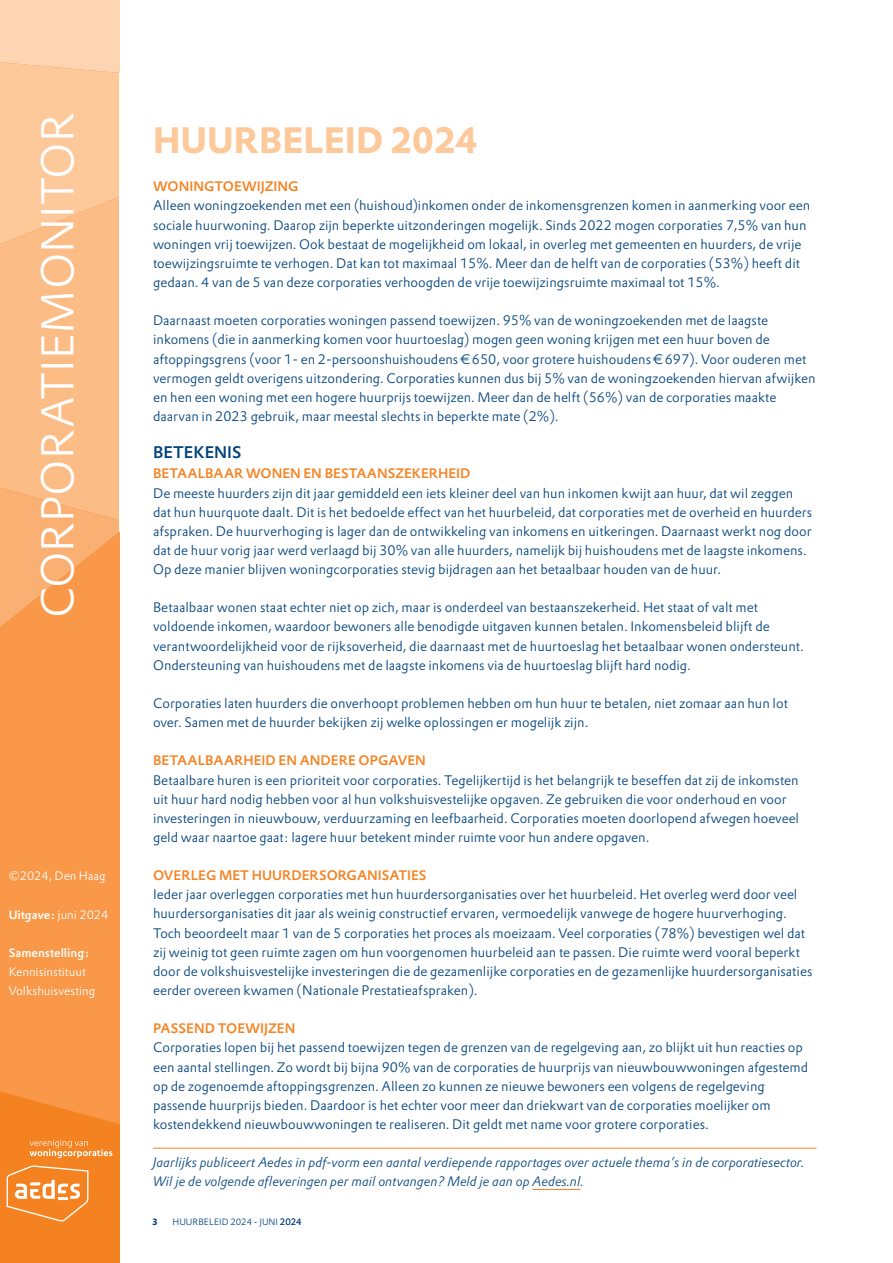
<style>
.page{position:relative;width:893px;height:1263px;background:#fff}
.page>*{position:absolute;margin:0;border:0;box-sizing:border-box;transform-origin:0 0}
.t1{font:300 45px "DTL Prokyon TOT";color:#fff}
.t2{font:700 36px "DTL Prokyon TOT";color:#fdc99b}
.t3{font:500 16.5px "DTL Prokyon TOT";color:#00427c}
.t4{font:300 13.5px/19.2px "DTL Prokyon TOT";color:#00427c}
.t5{font:italic 300 13.5px/19.2px "DTL Prokyon TOT";color:#00427c}
.t6{font:500 13.5px "DTL Prokyon TOT";color:#f58220}
.t7{font:300 12px/19.2px "DTL Prokyon TOT";color:#fff}
.t8{font:500 12px "DTL Prokyon TOT";color:#fff}
.t9{font:300 9px "DTL Prokyon TOT";color:#00427c}
.t10{font:700 9px "DTL Prokyon TOT";color:#00427c}
.s1{font-weight:300}
.s2{color:#00467f}
</style>
<div class="page">
<svg style="left:0;top:0;width:119px;height:523px;background:#fcc290"></svg>
<svg style="left:0;top:523px;width:119px;height:499px;background:#f89a4c"></svg>
<svg style="left:0;top:1022px;width:119px;height:241px;background:#f68e36"></svg>
<hr style="left:153px;top:1148px;width:663px;height:1px;background:#f58220">
<hr style="left:532px;top:1189px;width:48px;height:1px;background:#f58220">
<h1 class="t1" style="left:29px;top:618px;width:507px;rotate:-90deg">CORPORATIEMONITOR</h1>
<p class="t7" style="left:9px;top:866px;width:99px">©2024, Den Haag</p>
<p class="t8" style="left:9px;top:906px;width:101px">Uitgave: <span class="s1">juni 2024</span></p>
<p class="t8" style="left:9px;top:945px;width:82px">Samenstelling:</p>
<p class="t7" style="left:9px;top:962px;width:88px">Kennisinstituut<br>Volkshuisvesting</p>
<h2 class="t2" style="left:153px;top:117px;width:326px">HUURBELEID 2024</h2>
<p class="t6" style="left:153px;top:178px;width:147px">WONINGTOEWIJZING</p>
<p class="t4" style="left:153px;top:196px;width:659px">Alleen woningzoekenden met een (huishoud)inkomen onder de inkomensgrenzen komen in aanmerking voor een sociale huurwoning. Daarop zijn beperkte uitzonderingen mogelijk. Sinds 2022 mogen corporaties 7,5% van hun woningen vrij toewijzen. Ook bestaat de mogelijkheid om lokaal, in overleg met gemeenten en huurders, de vrije toewijzingsruimte te verhogen. Dat kan tot maximaal 15%. Meer dan de helft van de corporaties (53%) heeft dit gedaan. 4 van de 5 van deze corporaties verhoogden de vrije toewijzingsruimte maximaal tot 15%.</p>
<p class="t4" style="left:153px;top:311px;width:664px">Daarnaast moeten corporaties woningen passend toewijzen. 95% van de woningzoekenden met de laagste inkomens (die in aanmerking komen voor huurtoeslag) mogen geen woning krijgen met een huur boven de aftoppingsgrens (voor 1- en 2-persoonshuishoudens € 650, voor grotere huishoudens € 697). Voor ouderen met vermogen geldt overigens uitzondering. Corporaties kunnen dus bij 5% van de woningzoekenden hiervan afwijken en hen een woning met een hogere huurprijs toewijzen. Meer dan de helft (56%) van de corporaties maakte daarvan in 2023 gebruik, maar meestal slechts in beperkte mate (2%).</p>
<p class="t3" style="left:153px;top:442px;width:90px">BETEKENIS</p>
<p class="t6" style="left:153px;top:465px;width:319px">BETAALBAAR WONEN EN BESTAANSZEKERHEID</p>
<p class="t4" style="left:153px;top:483px;width:661px">De meeste huurders zijn dit jaar gemiddeld een iets kleiner deel van hun inkomen kwijt aan huur, dat wil zeggen dat hun huurquote daalt. Dit is het bedoelde effect van het huurbeleid, dat corporaties met de overheid en huurders afspraken. De huurverhoging is lager dan de ontwikkeling van inkomens en uitkeringen. Daarnaast werkt nog door dat de huur vorig jaar werd verlaagd bij 30% van alle huurders, namelijk bij huishoudens met de laagste inkomens.<br>Op deze manier blijven woningcorporaties stevig bijdragen aan het betaalbaar houden van de huur.</p>
<p class="t4" style="left:153px;top:598px;width:652px">Betaalbaar wonen staat echter niet op zich, maar is onderdeel van bestaanszekerheid. Het staat of valt met voldoende inkomen, waardoor bewoners alle benodigde uitgaven kunnen betalen. Inkomensbeleid blijft de verantwoordelijkheid voor de rijksoverheid, die daarnaast met de huurtoeslag het betaalbaar wonen ondersteunt.<br>Ondersteuning van huishoudens met de laagste inkomens via de huurtoeslag blijft hard nodig.</p>
<p class="t4" style="left:153px;top:693px;width:636px">Corporaties laten huurders die onverhoopt problemen hebben om hun huur te betalen, niet zomaar aan hun lot over. Samen met de huurder bekijken zij welke oplossingen er mogelijk zijn.</p>
<p class="t6" style="left:153px;top:752px;width:274px">BETAALBAARHEID EN ANDERE OPGAVEN</p>
<p class="t4" style="left:153px;top:770px;width:647px">Betaalbare huren is een prioriteit voor corporaties. Tegelijkertijd is het belangrijk te beseffen dat zij de inkomsten uit huur hard nodig hebben voor al hun volkshuisvestelijke opgaven. Ze gebruiken die voor onderhoud en voor investeringen in nieuwbouw, verduurzaming en leefbaarheid. Corporaties moeten doorlopend afwegen hoeveel geld waar naartoe gaat: lagere huur betekent minder ruimte voor hun andere opgaven.</p>
<p class="t6" style="left:153px;top:867px;width:275px">OVERLEG MET HUURDERSORGANISATIES</p>
<p class="t4" style="left:153px;top:885px;width:661px">Ieder jaar overleggen corporaties met hun huurdersorganisaties over het huurbeleid. Het overleg werd door veel huurdersorganisaties dit jaar als weinig constructief ervaren, vermoedelijk vanwege de hogere huurverhoging.<br>Toch beoordeelt maar 1 van de 5 corporaties het proces als moeizaam. Veel corporaties (78%) bevestigen wel dat zij weinig tot geen ruimte zagen om hun voorgenomen huurbeleid aan te passen. Die ruimte werd vooral beperkt door de volkshuisvestelijke investeringen die de gezamenlijke corporaties en de gezamenlijke huurdersorganisaties eerder overeen kwamen (Nationale Prestatieafspraken).</p>
<p class="t6" style="left:153px;top:1020px;width:144px">PASSEND TOEWIJZEN</p>
<p class="t4" style="left:153px;top:1038px;width:657px">Corporaties lopen bij het passend toewijzen tegen de grenzen van de regelgeving aan, zo blijkt uit hun reacties op een aantal stellingen. Zo wordt bij bijna 90% van de corporaties de huurprijs van nieuwbouwwoningen afgestemd op de zogenoemde aftoppingsgrenzen. Alleen zo kunnen ze nieuwe bewoners een volgens de regelgeving passende huurprijs bieden. Daardoor is het echter voor meer dan driekwart van de corporaties moelijker om kostendekkend nieuwbouwwoningen te realiseren. Dit geldt met name voor grotere corporaties.</p>
<p class="t5" style="left:153px;top:1153px;width:653px">Jaarlijks publiceert Aedes in pdf-vorm een aantal verdiepende rapportages over actuele thema’s in de corporatiesector.<br>Wil je de volgende afleveringen per mail ontvangen? Meld je aan op <span class="s2">Aedes.nl</span>.</p>
<p class="t10" style="left:152px;top:1215px;width:7px">3</p>
<p class="t9" style="left:173px;top:1216px;width:131px">HUURBELEID 2024 - JUNI 2024</p>
</div>
